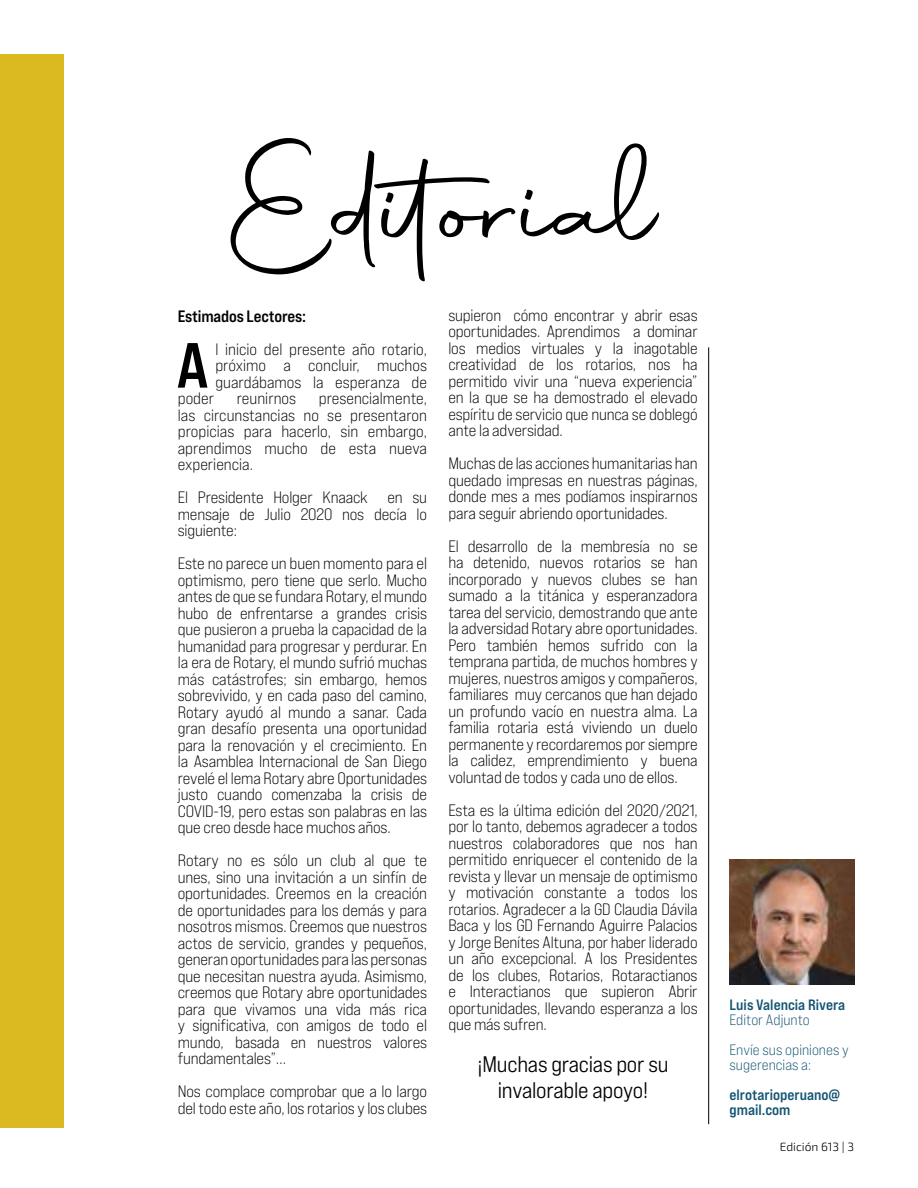
<style>
.page{position:relative;width:918px;height:1188px;background:#fff}
.page>*{position:absolute;margin:0;border:0;box-sizing:border-box;transform-origin:0 0}
.t1{font:144px "Autography";color:#000}
.t2{font:700 expanded 63.6px "Bebas Neue Pro";color:#000}
.t3{font:500 expanded 22.5px/25.5px "Bebas Neue Pro";letter-spacing:-.01em;color:#000;text-align:center}
.t4{font:expanded 16.5px/16.5px "Bebas Neue Pro";letter-spacing:-.01em;color:#000;text-align:justify}
.t5{font:700 expanded 16.5px "Bebas Neue Pro";letter-spacing:-.01em;color:#000}
.t6{font:700 expanded 15px/15px "Bebas Neue Pro";color:#145574}
.t7{font:expanded 15px/30px "Bebas Neue Pro";color:#145574}
.t8{font:300 12px "Exo 2";color:#000}
</style>
<div class="page">
<div style="left:0;top:54px;width:64px;height:1074px;background:#daba20"></div>
<hr style="left:708px;top:347px;width:1px;height:777px;background:#000">
<img style="left:730px;top:860px;width:124px;height:124px">
<h1 class="t1" style="left:224px;top:114px;width:434px">Editorial</h1>
<p class="t5" style="left:178px;top:306px;width:130px">Estimados Lectores:</p>
<h2 class="t2" style="left:176px;top:326px;width:34px">A</h2>
<p class="t4" style="left:215px;top:340px;width:213px">l inicio del presente año rotario, próximo a concluir, muchos guardábamos la esperanza de</p>
<p class="t4" style="left:178px;top:390px;width:38px">poder</p>
<p class="t4" style="left:237px;top:390px;width:61px">reunirnos</p>
<p class="t4" style="left:448px;top:307px;width:251px">supieron cómo encontrar y abrir esas oportunidades. Aprendimos a dominar los medios virtuales y la inagotable creatividad de los rotarios, nos ha permitido vivir una “nueva experiencia” en la que se ha demostrado el elevado espíritu de servicio que nunca se doblegó ante la adversidad.</p>
<p class="t4" style="left:448px;top:455px;width:251px">Muchas de las acciones humanitarias han quedado impresas en nuestras páginas, donde mes a mes podíamos inspirarnos para seguir abriendo oportunidades.</p>
<p class="t4" style="left:448px;top:538px;width:251px">El desarrollo de la membresía no se ha detenido, nuevos rotarios se han incorporado y nuevos clubes se han sumado a la titánica y esperanzadora tarea del servicio, demostrando que ante la adversidad Rotary abre oportunidades.<br>Pero también hemos sufrido con la temprana partida, de muchos hombres y mujeres, nuestros amigos y compañeros, familiares muy cercanos que han dejado un profundo vacío en nuestra alma. La familia rotaria está viviendo un duelo permanente y recordaremos por siempre la calidez, emprendimiento y buena voluntad de todos y cada uno de ellos.</p>
<p class="t4" style="left:448px;top:802px;width:251px">Esta es la última edición del 2020/2021, por lo tanto, debemos agradecer a todos nuestros colaboradores que nos han permitido enriquecer el contenido de la revista y llevar un mensaje de optimismo y motivación constante a todos los rotarios. Agradecer a la GD Claudia Dávila Baca y los GD Fernando Aguirre Palacios y Jorge Benítes Altuna, por haber liderado un año excepcional. A los Presidentes de los clubes, Rotarios, Rotaractianos e Interactianos que supieron Abrir oportunidades, llevando esperanza a los que más sufren.</p>
<h3 class="t3" style="left:478px;top:1051px;width:193px">¡Muchas gracias por su invalorable apoyo!</h3>
<p class="t4" style="left:178px;top:390px;width:251px;text-indent:141px">presencialmente, las circunstancias no se presentaron propicias para hacerlo, sin embargo, aprendimos mucho de esta nueva experiencia.</p>
<p class="t4" style="left:178px;top:489px;width:251px">El Presidente Holger Knaack en su mensaje de Julio 2020 nos decía lo siguiente:</p>
<p class="t4" style="left:178px;top:555px;width:251px">Este no parece un buen momento para el optimismo, pero tiene que serlo. Mucho antes de que se fundara Rotary, el mundo hubo de enfrentarse a grandes crisis que pusieron a prueba la capacidad de la humanidad para progresar y perdurar. En la era de Rotary, el mundo sufrió muchas más catástrofes; sin embargo, hemos sobrevivido, y en cada paso del camino, Rotary ayudó al mundo a sanar. Cada gran desafío presenta una oportunidad para la renovación y el crecimiento. En la Asamblea Internacional de San Diego revelé el lema Rotary abre Oportunidades justo cuando comenzaba la crisis de COVID-19, pero estas son palabras en las que creo desde hace muchos años.</p>
<p class="t4" style="left:178px;top:852px;width:251px">Rotary no es sólo un club al que te unes, sino una invitación a un sinfín de oportunidades. Creemos en la creación de oportunidades para los demás y para nosotros mismos. Creemos que nuestros actos de servicio, grandes y pequeños, generan oportunidades para las personas que necesitan nuestra ayuda. Asimismo, creemos que Rotary abre oportunidades para que vivamos una vida más rica y significativa, con amigos de todo el mundo, basada en nuestros valores fundamentales”…</p>
<p class="t4" style="left:178px;top:1083px;width:251px">Nos complace comprobar que a lo largo del todo este año, los rotarios y los clubes</p>
<p class="t6" style="left:730px;top:997px;width:117px">Luis Valencia Rivera</p>
<p class="t7" style="left:730px;top:1005px;width:121px">Editor Adjunto<br>Envíe sus opiniones y</p>
<p class="t7" style="left:730px;top:1050px;width:83px">sugerencias a:</p>
<p class="t6" style="left:730px;top:1087px;width:112px">elrotarioperuano@ gmail.com</p>
<p class="t8" style="left:780px;top:1139px;width:76px">Edición 613 | 3</p>
</div>
